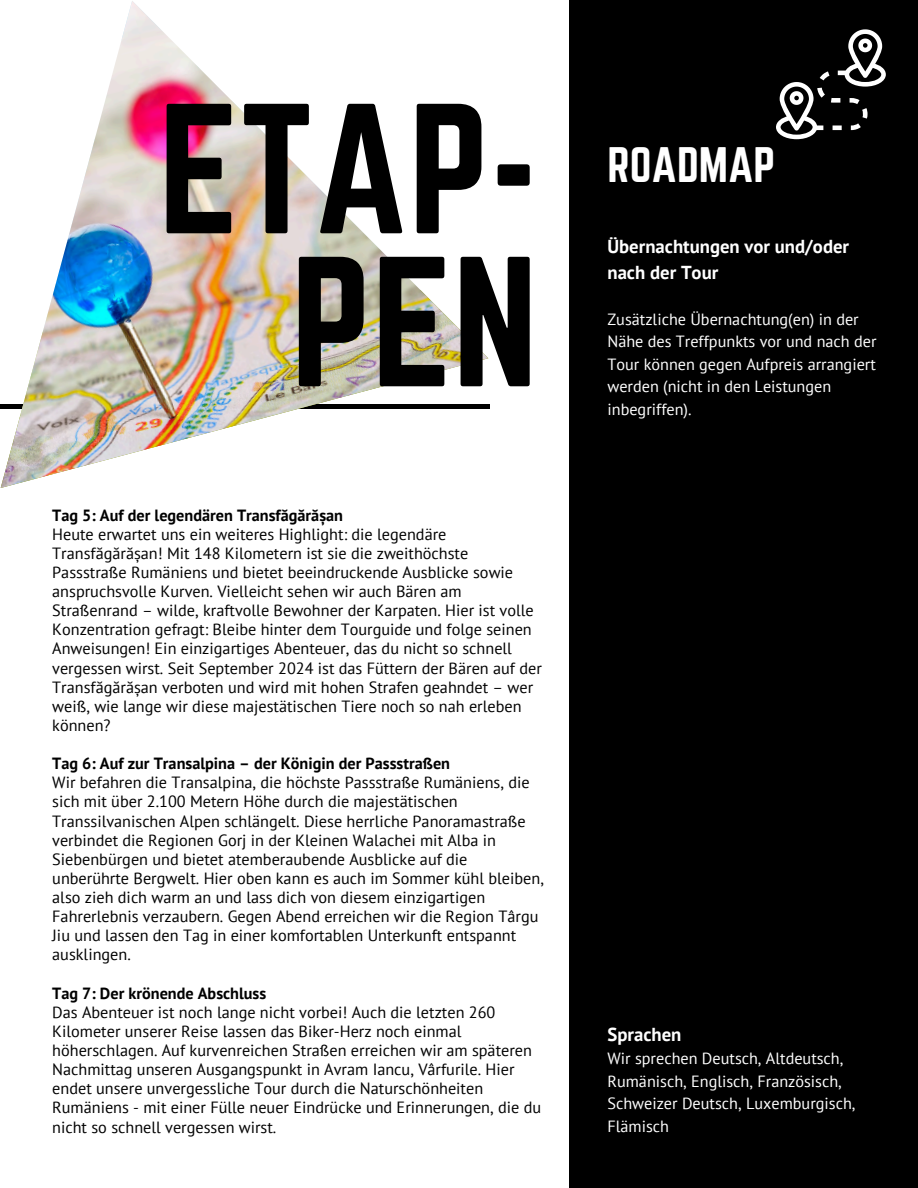
<style>
.page{position:relative;width:918px;height:1188px;background:#fff}
.page>*{position:absolute;margin:0;border:0;box-sizing:border-box;transform-origin:0 0}
.t1{font:161.85px/153px "Norwester";color:#000;text-align:right}
.t2{font:43.65px "Norwester";color:#fff}
.t3{font:700 18.75px/25.8px "PT Sans";color:#fff}
.t4{font:16.2px/19px "PT Sans";color:#000}
.t5{font:16.2px/22.5px "PT Sans";color:#fff}
.t6{font:700 16.2px "PT Sans";color:#000}
</style>
<div class="page">
<div style="left:570px;top:0;width:348px;height:1188px;background:#000"></div>
<hr style="left:0;top:405px;width:489px;height:3px;background:#000">
<img style="left:1px;top:1px;width:487px;height:487px">
<svg style="left:776px;top:29px;width:110px;height:110px"></svg>
<p class="t1" style="left:159px;top:92px;width:381px">ETAP-<br>PEN</p>
<p class="t6" style="left:52px;top:504px;width:292px">Tag 5: Auf der legendären Transfăgărășan</p>
<h1 class="t4" style="left:52px;top:524px;width:491px">Heute erwartet uns ein weiteres Highlight: die legendäre Transfăgărășan! Mit 148 Kilometern ist sie die zweithöchste Passstraße Rumäniens und bietet beeindruckende Ausblicke sowie anspruchsvolle Kurven. Vielleicht sehen wir auch Bären am Straßenrand – wilde, kraftvolle Bewohner der Karpaten. Hier ist volle Konzentration gefragt: Bleibe hinter dem Tourguide und folge seinen Anweisungen! Ein einzigartiges Abenteuer, das du nicht so schnell vergessen wirst. Seit September 2024 ist das Füttern der Bären auf der Transfăgărășan verboten und wird mit hohen Strafen geahndet – wer weiß, wie lange wir diese majestätischen Tiere noch so nah erleben können?</h1>
<p class="t6" style="left:52px;top:753px;width:399px">Tag 6: Auf zur Transalpina – der Königin der Passstraßen</p>
<p class="t4" style="left:52px;top:773px;width:493px">Wir befahren die Transalpina, die höchste Passstraße Rumäniens, die sich mit über 2.100 Metern Höhe durch die majestätischen Transsilvanischen Alpen schlängelt. Diese herrliche Panoramastraße verbindet die Regionen Gorj in der Kleinen Walachei mit Alba in Siebenbürgen und bietet atemberaubende Ausblicke auf die unberührte Bergwelt. Hier oben kann es auch im Sommer kühl bleiben, also zieh dich warm an und lass dich von diesem einzigartigen Fahrerlebnis verzaubern. Gegen Abend erreichen wir die Region Târgu Jiu und lassen den Tag in einer komfortablen Unterkunft entspannt ausklingen.</p>
<p class="t6" style="left:52px;top:982px;width:215px">Tag 7: Der krönende Abschluss</p>
<p class="t4" style="left:52px;top:1002px;width:490px">Das Abenteuer ist noch lange nicht vorbei! Auch die letzten 260<br>Kilometer unserer Reise lassen das Biker-Herz noch einmal höherschlagen. Auf kurvenreichen Straßen erreichen wir am späteren Nachmittag unseren Ausgangspunkt in Avram Iancu, Vârfurile. Hier endet unsere unvergessliche Tour durch die Naturschönheiten Rumäniens - mit einer Fülle neuer Eindrücke und Erinnerungen, die du nicht so schnell vergessen wirst.</p>
<p class="t2" style="left:607px;top:139px;width:169px">ROADMAP</p>
<p class="t3" style="left:607px;top:233px;width:243px">Übernachtungen vor und/oder nach der Tour</p>
<p class="t5" style="left:607px;top:308px;width:271px">Zusätzliche Übernachtung(en) in der<br>Nähe des Treffpunkts vor und nach der<br>Tour können gegen Aufpreis arrangiert werden (nicht in den Leistungen inbegriffen).</p>
<h2 class="t3" style="left:607px;top:1021px;width:75px">Sprachen</h2>
<h3 class="t5" style="left:607px;top:1047px;width:250px">Wir sprechen Deutsch, Altdeutsch,<br>Rumänisch, Englisch, Französisch,<br>Schweizer Deutsch, Luxemburgisch,<br>Flämisch</h3>
</div>
